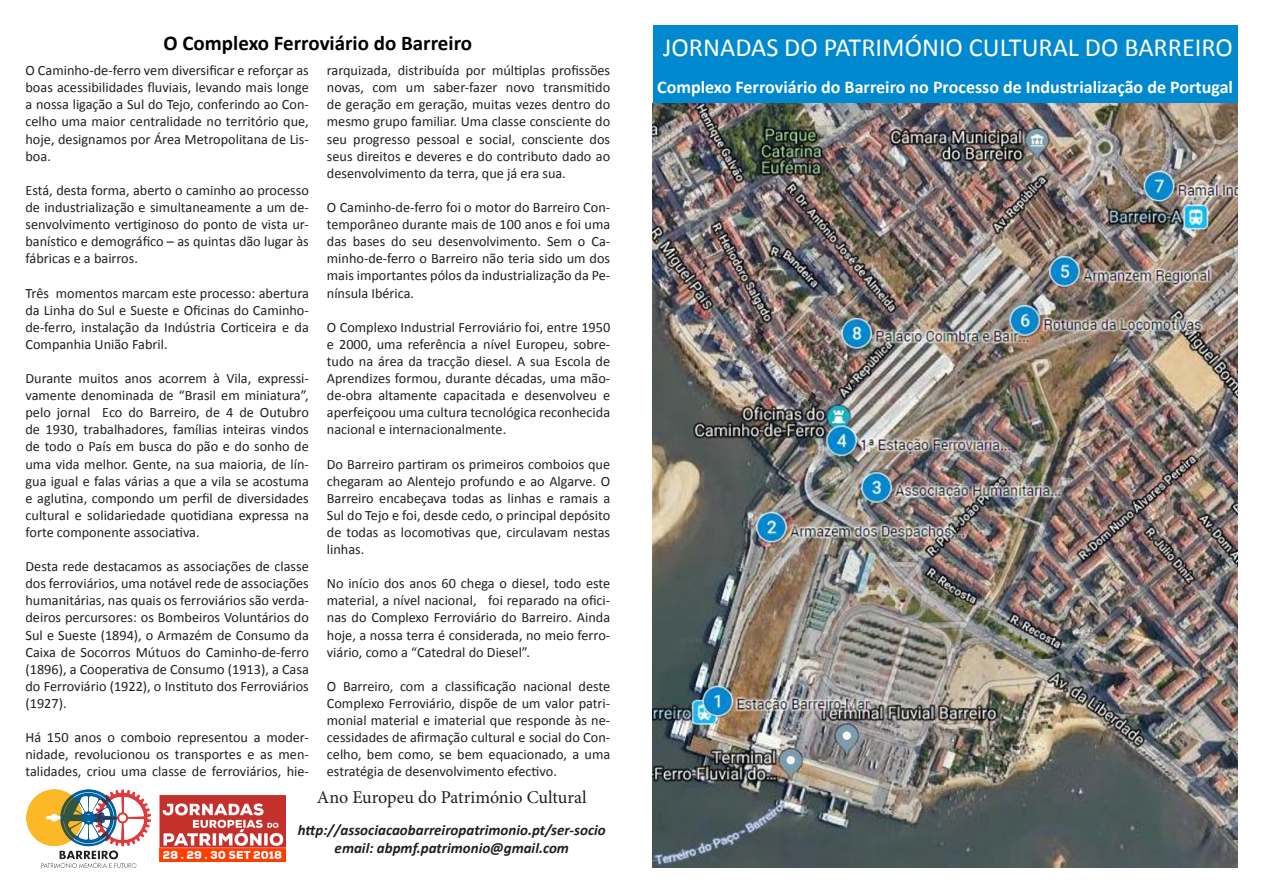
<style>
.page{position:relative;width:1263px;height:893px;background:#fff}
.page>*{position:absolute;margin:0;border:0;box-sizing:border-box;transform-origin:0 0}
.t1{font:26.25px "Calibri";color:#fff}
.t2{font:700 21px "Calibri";color:#000}
.t3{font:700 18px "Calibri";color:#fff}
.t4{font:18px "Minion Pro";color:#231f20}
.t5{font:italic 700 15px "Calibri";color:#231f20}
.t6{font:14.25px/17.1px "Calibri";color:#231f20;text-align:justify}
</style>
<div class="page">
<img style="left:26px;top:789px;width:125px;height:78px">
<img style="left:159px;top:795px;width:127px;height:67px">
<div style="left:653px;top:26px;width:584px;height:77px;background:#0089cf"></div>
<img style="left:653px;top:103px;width:584px;height:764px">
<p class="t2" style="left:164px;top:30px;width:310px">O Complexo Ferroviário do Barreiro</p>
<p class="t6" style="left:26px;top:62px;width:285px">O Caminho-de-ferro vem diversificar e reforçar as boas acessibilidades fluviais, levando mais longe a nossa ligação a Sul do Tejo, conferindo ao Con&shy;celho uma maior centralidade no território que, hoje, designamos por Área Metropolitana de Lis&shy;boa.</p>
<p class="t6" style="left:26px;top:182px;width:285px">Está, desta forma, aberto o caminho ao processo de industrialização e simultaneamente a um de&shy;senvolvimento vertiginoso do ponto de vista ur&shy;banístico e demográfico – as quintas dão lugar às fábricas e a bairros.</p>
<p class="t6" style="left:26px;top:284px;width:285px">Três momentos marcam este processo: abertura da Linha do Sul e Sueste e Oficinas do Caminho&shy;de-ferro, instalação da Indústria Corticeira e da Companhia União Fabril.</p>
<p class="t6" style="left:26px;top:370px;width:285px">Durante muitos anos acorrem à Vila, expressi&shy;vamente denominada de “Brasil em miniatura”, pelo jornal Eco do Barreiro, de 4 de Outubro de 1930, trabalhadores, famílias inteiras vindos de todo o País em busca do pão e do sonho de uma vida melhor. Gente, na sua maioria, de lín&shy;gua igual e falas várias a que a vila se acostuma e aglutina, compondo um perfil de diversidades cultural e solidariedade quotidiana expressa na forte componente associativa.</p>
<p class="t6" style="left:26px;top:558px;width:285px">Desta rede destacamos as associações de classe dos ferroviários, uma notável rede de associações humanitárias, nas quais os ferroviários são verda&shy;deiros percursores: os Bombeiros Voluntários do Sul e Sueste (1894), o Armazém de Consumo da Caixa de Socorros Mútuos do Caminho-de-ferro (1896), a Cooperativa de Consumo (1913), a Casa do Ferroviário (1922), o Instituto dos Ferroviários (1927).</p>
<p class="t6" style="left:26px;top:729px;width:285px">Há 150 anos o comboio representou a moder&shy;nidade, revolucionou os transportes e as men&shy;talidades, criou uma classe de ferroviários, hie-</p>
<p class="t6" style="left:327px;top:62px;width:285px">rarquizada, distribuída por múltiplas profissões novas, com um saber-fazer novo transmitido de geração em geração, muitas vezes dentro do mesmo grupo familiar. Uma classe consciente do seu progresso pessoal e social, consciente dos seus direitos e deveres e do contributo dado ao desenvolvimento da terra, que já era sua.</p>
<p class="t6" style="left:327px;top:199px;width:285px">O Caminho-de-ferro foi o motor do Barreiro Con&shy;temporâneo durante mais de 100 anos e foi uma das bases do seu desenvolvimento. Sem o Ca&shy;minho-de-ferro o Barreiro não teria sido um dos mais importantes pólos da industrialização da Pe&shy;nínsula Ibérica.</p>
<p class="t6" style="left:327px;top:318px;width:285px">O Complexo Industrial Ferroviário foi, entre 1950 e 2000, uma referência a nível Europeu, sobre&shy;tudo na área da tracção diesel. A sua Escola de Aprendizes formou, durante décadas, uma mão&shy;de-obra altamente capacitada e desenvolveu e aperfeiçoou uma cultura tecnológica reconhecida nacional e internacionalmente.</p>
<p class="t6" style="left:327px;top:455px;width:285px">Do Barreiro partiram os primeiros comboios que chegaram ao Alentejo profundo e ao Algarve. O Barreiro encabeçava todas as linhas e ramais a Sul do Tejo e foi, desde cedo, o principal depósito de todas as locomotivas que, circulavam nestas linhas.</p>
<p class="t6" style="left:327px;top:575px;width:285px">No início dos anos 60 chega o diesel, todo este material, a nível nacional, foi reparado na ofici&shy;nas do Complexo Ferroviário do Barreiro. Ainda hoje, a nossa terra é considerada, no meio ferro&shy;viário, como a “Catedral do Diesel”.</p>
<p class="t6" style="left:327px;top:678px;width:285px">O Barreiro, com a classificação nacional deste Complexo Ferroviário, dispõe de um valor patri&shy;monial material e imaterial que responde às ne&shy;cessidades de afirmação cultural e social do Con&shy;celho, bem como, se bem equacionado, a uma estratégia de desenvolvimento efectivo.</p>
<p class="t4" style="left:317px;top:785px;width:271px">Ano Europeu do Património Cultural</p>
<p class="t5" style="left:298px;top:820px;width:309px">http://associacaobarreiropatrimonio.pt/ser-socio</p>
<p class="t5" style="left:335px;top:838px;width:236px">email: abpmf.patrimonio@gmail.com</p>
<p class="t1" style="left:663px;top:31px;width:571px">JORNADAS DO PATRIMÓNIO CULTURAL DO BARREIRO</p>
<p class="t3" style="left:657px;top:75px;width:577px">Complexo Ferroviário do Barreiro no Processo de Industrialização de Portugal</p>
</div>
